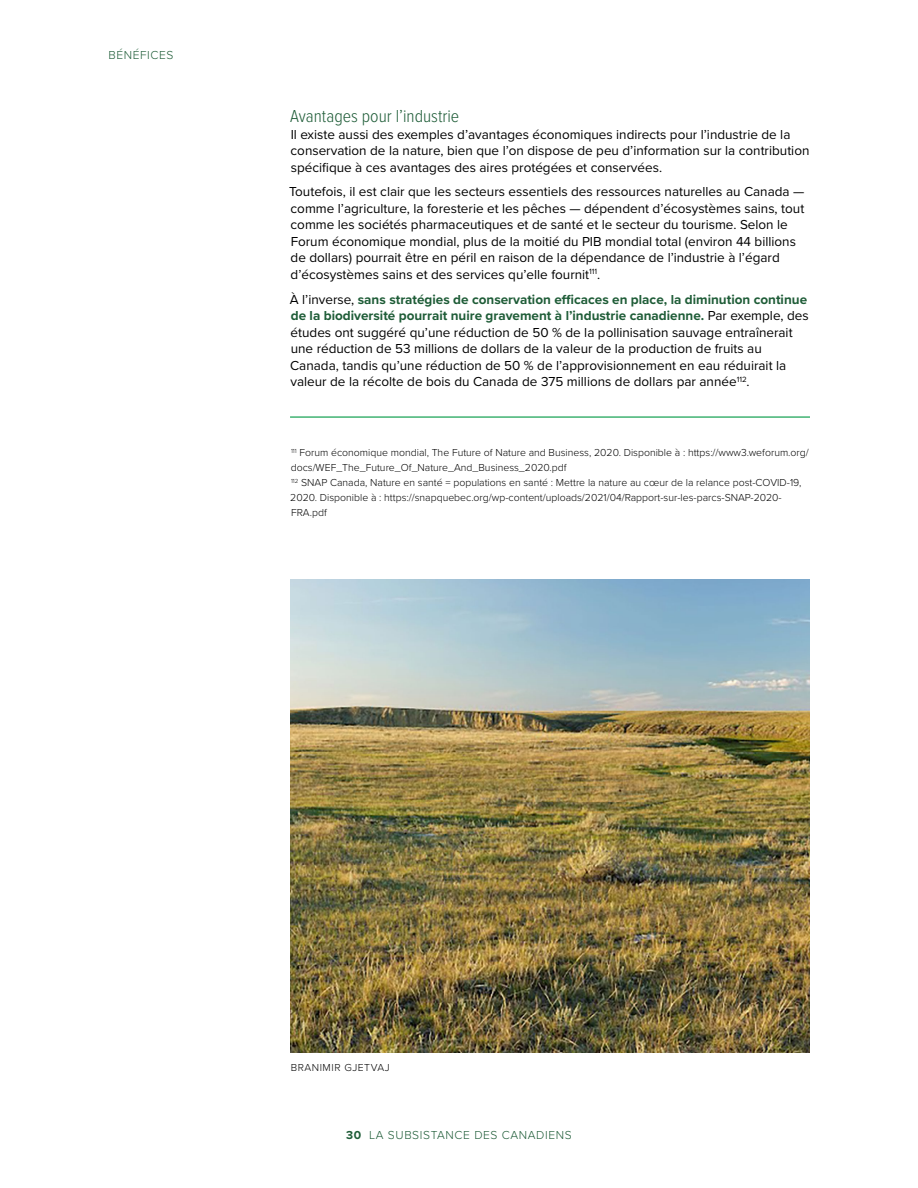
<style>
.page{position:relative;width:918px;height:1188px;background:#fff}
.page>*{position:absolute;margin:0;border:0;box-sizing:border-box;transform-origin:0 0}
.t1{font:300 18px "Proxima Nova Cond";color:#1e5c37}
.t2{font:13.5px/16.5px "Proxima Nova";color:#000}
.t3{font:300 12px "Proxima Nova";letter-spacing:.05em;color:#1e5c37}
.t4{font:300 10.5px/15px "Proxima Nova";color:#000}
.t5{font:300 10.5px "Proxima Nova";letter-spacing:.05em;color:#000}
.s1{font-weight:700;color:#1e5c37}
.s2{font-weight:700}
</style>
<div class="page">
<img style="left:290px;top:580px;width:520px;height:472px">
<hr style="left:290px;top:416px;width:520px;height:2px;background:#009943">
<p class="t3" style="left:108px;top:46px;width:67px">BÉNÉFICES</p>
<h1 class="t1" style="left:290px;top:103px;width:171px">Avantages pour l’industrie</h1>
<p class="t2" style="left:291px;top:125px;width:520px">Il existe aussi des exemples d’avantages économiques indirects pour l’industrie de la conservation de la nature, bien que l’on dispose de peu d’information sur la contribution spécifique à ces avantages des aires protégées et conservées.</p>
<p class="t2" style="left:289px;top:183px;width:517px">Toutefois, il est clair que les secteurs essentiels des ressources naturelles au Canada — comme l’agriculture, la foresterie et les pêches — dépendent d’écosystèmes sains, tout comme les sociétés pharmaceutiques et de santé et le secteur du tourisme. Selon le Forum économique mondial, plus de la moitié du PIB mondial total (environ 44 billions de dollars) pourrait être en péril en raison de la dépendance de l’industrie à l’égard d’écosystèmes sains et des services qu’elle fournit<sup>111</sup>.</p>
<p class="t2" style="left:290px;top:290px;width:520px">À l’inverse, <span class="s1">sans stratégies de conservation efficaces en place, la diminution continue de la biodiversité pourrait nuire gravement à l’industrie canadienne.</span> Par exemple, des études ont suggéré qu’une réduction de 50 % de la pollinisation sauvage entraînerait une réduction de 53 millions de dollars de la valeur de la production de fruits au Canada, tandis qu’une réduction de 50 % de l’approvisionnement en eau réduirait la valeur de la récolte de bois du Canada de 375 millions de dollars par année<sup>112</sup>.</p>
<p class="t4" style="left:290px;top:444px;width:520px"><sup>111</sup> Forum économique mondial, The Future of Nature and Business, 2020. Disponible à : https://www3.weforum.org/ docs/WEF_The_Future_Of_Nature_And_Business_2020.pdf<br><sup>112</sup> SNAP Canada, Nature en santé = populations en santé : Mettre la nature au cœur de la relance post-COVID-19, 2020. Disponible à : https://snapquebec.org/wp-content/uploads/2021/04/Rapport-sur-les-parcs-SNAP-2020- FRA.pdf</p>
<p class="t5" style="left:291px;top:1060px;width:100px">BRANIMIR GJETVAJ</p>
<p class="t3" style="left:346px;top:1126px;width:227px"><span class="s2">30</span> LA SUBSISTANCE DES CANADIENS</p>
</div>
